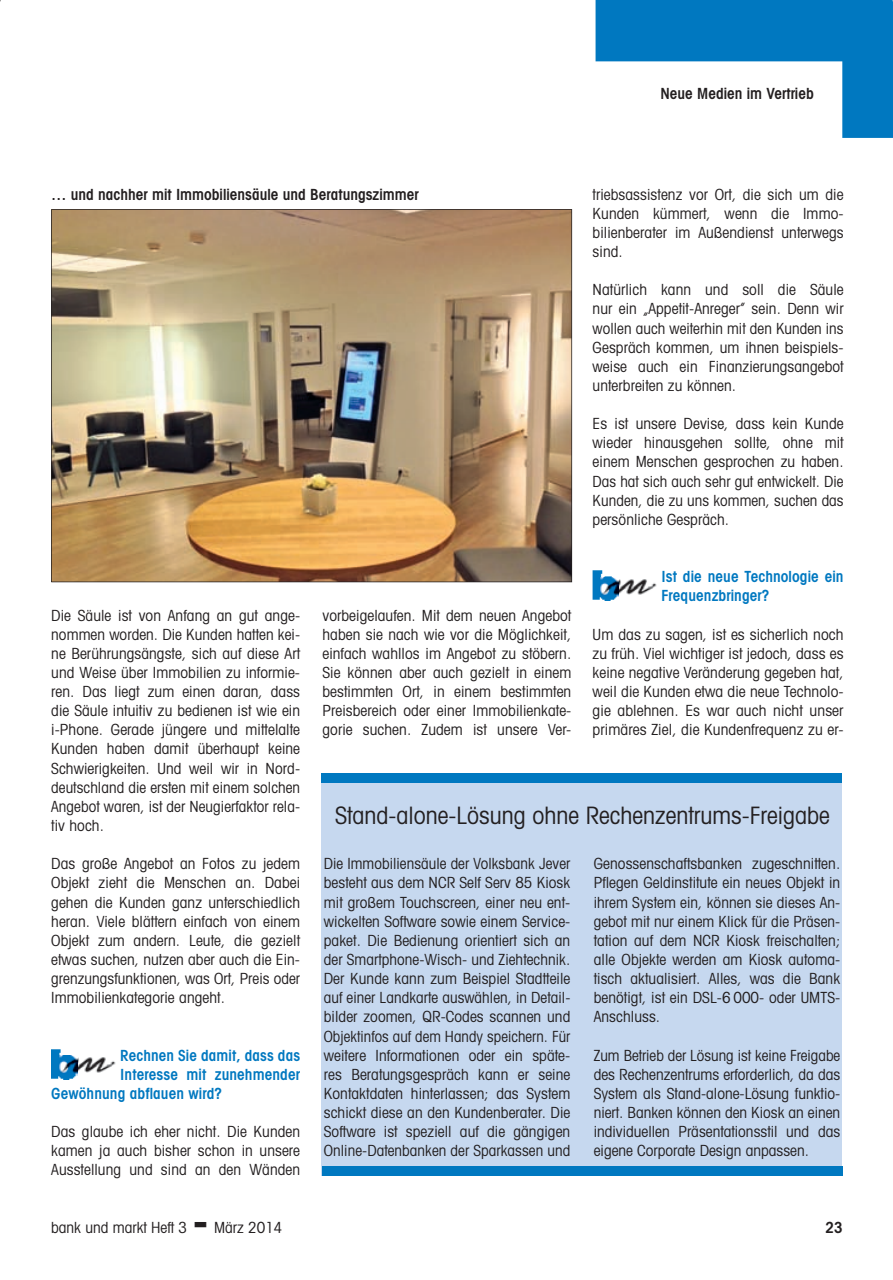
<style>
.page{position:relative;width:893px;height:1280px;background:#fff}
.page>*{position:absolute;margin:0;border:0;box-sizing:border-box;transform-origin:0 0}
.t1{font:condensed 24px "Avant Garde";color:#231f20}
.t2{font:condensed 15.3px/19.2px "Avant Garde";letter-spacing:.005em;color:#231f20;text-align:justify}
.t3{font:600 condensed 15.3px/19.2px "Avant Garde";letter-spacing:.005em;color:#0078c0}
.t4{font:600 condensed 15.3px "Avant Garde";color:#231f20}
</style>
<div class="page">
<img style="left:51px;top:1049px;width:26px;height:30px">
<img style="left:58px;top:1055px;width:58px;height:20px">
<img style="left:592px;top:570px;width:26px;height:31px">
<img style="left:599px;top:577px;width:58px;height:19px">
<img style="left:51px;top:209px;width:521px;height:373px">
<div style="left:322px;top:775px;width:519px;height:400px;background:#c6d8ef"></div>
<div style="left:322px;top:1166px;width:520px;height:9px;background:#0078c0"></div>
<div style="left:322px;top:774px;width:519px;height:9px;background:#0078c0"></div>
<svg style="left:595px;top:0;width:298px;height:138px"></svg>
<p class="t4" style="left:51px;top:185px;width:369px">… und nachher mit Immobiliensäule und Beratungszimmer</p>
<p class="t4" style="left:660px;top:84px;width:155px">Neue Medien im Vertrieb</p>
<p class="t2" style="left:592px;top:184px;width:252px">triebsassistenz vor Ort, die sich um die Kunden kümmert, wenn die Immo&shy;bilienberater im Außendienst unterwegs sind.</p>
<p class="t2" style="left:592px;top:280px;width:252px">Natürlich kann und soll die Säule nur ein „Appetit-Anreger” sein. Denn wir wollen auch weiterhin mit den Kunden ins Gespräch kommen, um ihnen beispiels&shy;weise auch ein Finanzierungsangebot unterbreiten zu können.</p>
<p class="t2" style="left:592px;top:414px;width:252px">Es ist unsere Devise, dass kein Kunde wieder hinausgehen sollte, ohne mit einem Menschen gesprochen zu haben.<br>Das hat sich auch sehr gut entwickelt. Die Kunden, die zu uns kommen, suchen das persönliche Gespräch.</p>
<p class="t2" style="left:51px;top:605px;width:250px">Die Säule ist von Anfang an gut ange&shy;nommen worden. Die Kunden hatten kei&shy;ne Berührungsängste, sich auf diese Art und Weise über Immobilien zu informie&shy;ren. Das liegt zum einen daran, dass die Säule intuitiv zu bedienen ist wie ein i-Phone. Gerade jüngere und mittelalte Kunden haben damit überhaupt keine Schwierigkeiten. Und weil wir in Nord&shy;deutschland die ersten mit einem solchen Angebot waren, ist der Neugierfaktor rela&shy;tiv hoch.</p>
<p class="t2" style="left:51px;top:854px;width:250px">Das große Angebot an Fotos zu jedem Objekt zieht die Menschen an. Dabei gehen die Kunden ganz unterschiedlich heran. Viele blättern einfach von einem Objekt zum andern. Leute, die gezielt etwas suchen, nutzen aber auch die Ein&shy;grenzungsfunktionen, was Ort, Preis oder Immobilienkategorie angeht.</p>
<p class="t3" style="left:120px;top:1045px;width:181px">Rechnen Sie damit, dass das</p>
<p class="t3" style="left:120px;top:1064px;width:181px">Interesse mit zunehmender</p>
<p class="t3" style="left:51px;top:1084px;width:172px">Gewöhnung abflauen wird?</p>
<p class="t2" style="left:51px;top:1122px;width:250px">Das glaube ich eher nicht. Die Kunden kamen ja auch bisher schon in unsere Ausstellung und sind an den Wänden</p>
<p class="t2" style="left:322px;top:605px;width:250px">vorbeigelaufen. Mit dem neuen Angebot haben sie nach wie vor die Möglichkeit, einfach wahllos im Angebot zu stöbern.<br>Sie können aber auch gezielt in einem bestimmten Ort, in einem bestimmten Preisbereich oder einer Immobilienkate&shy;gorie suchen. Zudem ist unsere Ver-</p>
<p class="t3" style="left:661px;top:567px;width:183px">Ist die neue Technologie ein<br>Frequenzbringer?</p>
<p class="t2" style="left:592px;top:624px;width:252px">Um das zu sagen, ist es sicherlich noch zu früh. Viel wichtiger ist jedoch, dass es keine negative Veränderung gegeben hat, weil die Kunden etwa die neue Technolo&shy;gie ablehnen. Es war auch nicht unser primäres Ziel, die Kundenfrequenz zu er-</p>
<h1 class="t1" style="left:335px;top:800px;width:496px">Stand-alone-Lösung ohne Rechenzentrums-Freigabe</h1>
<p class="t2" style="left:324px;top:854px;width:248px">Die Immobiliensäule der Volksbank Jever besteht aus dem NCR Self Serv 85 Kiosk mit großem Touchscreen, einer neu ent&shy;wickelten Software sowie einem Service&shy;paket. Die Bedienung orientiert sich an der Smartphone-Wisch- und Ziehtechnik.<br>Der Kunde kann zum Beispiel Stadtteile auf einer Landkarte auswählen, in Detail&shy;bilder zoomen, QR-Codes scannen und Objektinfos auf dem Handy speichern. Für weitere Informationen oder ein späte&shy;res Beratungsgespräch kann er seine Kontaktdaten hinterlassen; das System schickt diese an den Kundenberater. Die Software ist speziell auf die gängigen Online-Datenbanken der Sparkassen und</p>
<p class="t2" style="left:593px;top:854px;width:248px">Genossenschaftsbanken zugeschnitten.<br>Pflegen Geldinstitute ein neues Objekt in ihrem System ein, können sie dieses An&shy;gebot mit nur einem Klick für die Präsen&shy;tation auf dem NCR Kiosk freischalten; alle Objekte werden am Kiosk automa&shy;tisch aktualisiert. Alles, was die Bank benötigt, ist ein DSL-6 000- oder UMTS-Anschluss.</p>
<p class="t2" style="left:593px;top:1045px;width:248px">Zum Betrieb der Lösung ist keine Freigabe des Rechenzentrums erforderlich, da das System als Stand-alone-Lösung funktio&shy;niert. Banken können den Kiosk an einen individuellen Präsentationsstil und das eigene Corporate Design anpassen.</p>
<p class="t2" style="left:51px;top:1217px;width:137px">bank und markt Heft 3</p>
<p class="t2" style="left:214px;top:1217px;width:70px">März 2014</p>
<p class="t4" style="left:825px;top:1218px;width:19px">23</p>
</div>
